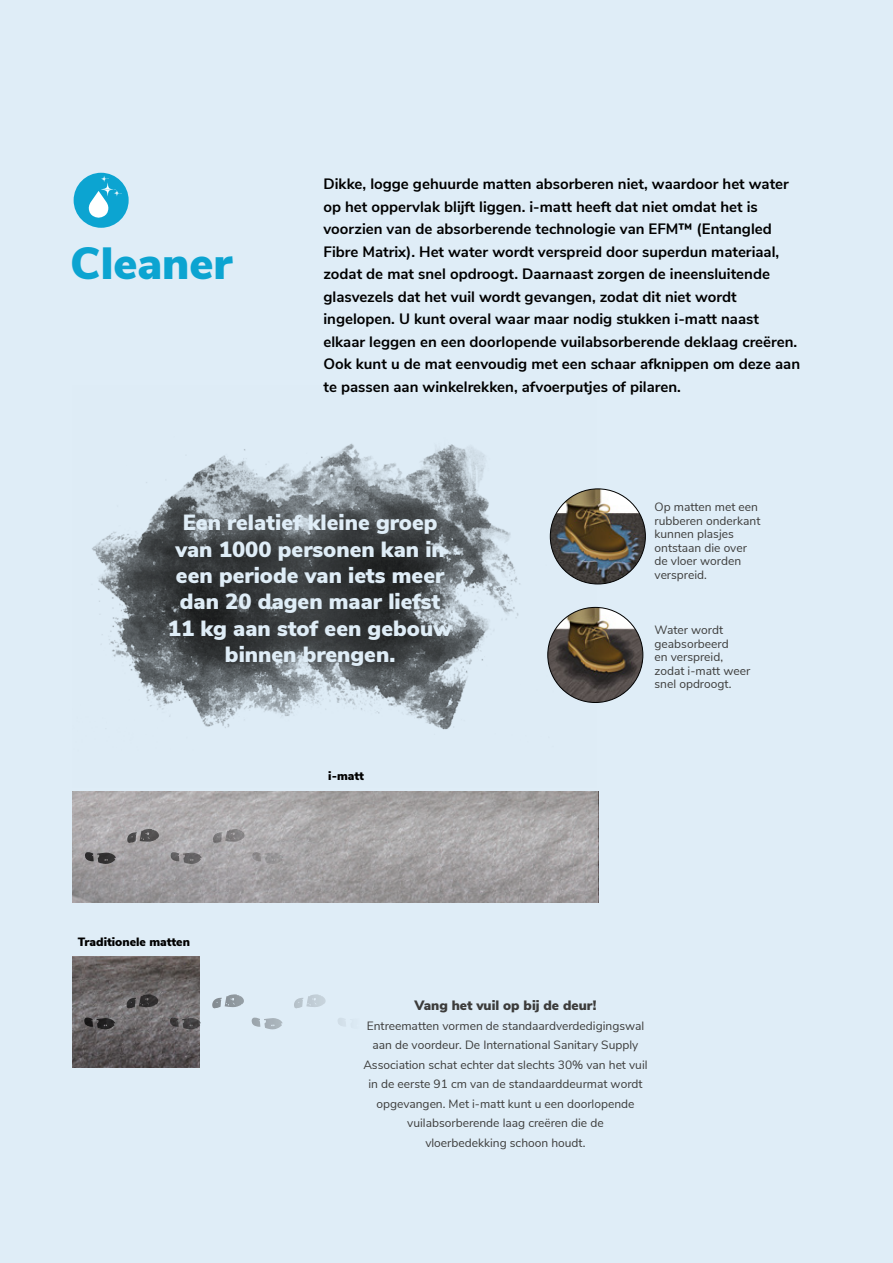
<style>
.page{position:relative;width:893px;height:1263px;background:#dfedf7}
.page>*{position:absolute;margin:0;border:0;box-sizing:border-box;transform-origin:0 0}
.t1{font:900 45px "Nunito Sans";color:#0ca4d1}
.t2{font:900 21.9px/26.4px "Nunito Sans";color:#fff;text-align:center}
.t3{font:700 15px/22.5px "Nunito Sans";color:#000}
.t4{font:900 13.5px "Nunito Sans";color:#3c3c3b}
.t5{font:12px/13.5px "Nunito Sans";color:#3c3c3b}
.t6{font:900 12px "Nunito Sans";color:#000}
</style>
<div class="page">
<img style="left:92px;top:443px;width:504px;height:287px">
<div style="left:74px;top:173px;width:55px;height:55px;background:#0ca4d1;border-radius:50%"></div>
<svg style="left:89px;top:175px;width:31px;height:43px"></svg>
<img style="left:548px;top:607px;width:95px;height:95px;border-radius:48px">
<img style="left:550px;top:489px;width:95px;height:95px;border-radius:48px">
<svg style="left:72px;top:957px;width:127px;height:109px;background:#666162"></svg>
<svg style="left:126px;top:994px;width:33px;height:15px"></svg>
<svg style="left:84px;top:1017px;width:31px;height:12px"></svg>
<svg style="left:212px;top:994px;width:32px;height:15px"></svg>
<svg style="left:170px;top:1017px;width:31px;height:12px"></svg>
<svg style="left:294px;top:994px;width:32px;height:15px"></svg>
<svg style="left:251px;top:1017px;width:31px;height:12px"></svg>
<svg style="left:338px;top:1018px;width:8px;height:8px"></svg>
<svg style="left:72px;top:792px;width:526px;height:111px;background:#a6a3a4"></svg>
<svg style="left:127px;top:829px;width:32px;height:14px"></svg>
<svg style="left:85px;top:852px;width:31px;height:12px"></svg>
<svg style="left:213px;top:829px;width:32px;height:14px"></svg>
<svg style="left:170px;top:852px;width:31px;height:12px"></svg>
<svg style="left:294px;top:829px;width:33px;height:14px"></svg>
<svg style="left:252px;top:852px;width:31px;height:12px"></svg>
<svg style="left:380px;top:829px;width:33px;height:14px"></svg>
<svg style="left:338px;top:852px;width:31px;height:12px"></svg>
<svg style="left:468px;top:829px;width:32px;height:14px"></svg>
<svg style="left:426px;top:852px;width:31px;height:12px"></svg>
<h1 class="t1" style="left:70px;top:230px;width:164px">Cleaner</h1>
<p class="t3" style="left:323px;top:172px;width:478px">Dikke, logge gehuurde matten absorberen niet, waardoor het water op het oppervlak blijft liggen. i-matt heeft dat niet omdat het is voorzien van de absorberende technologie van EFM™ (Entangled Fibre Matrix). Het water wordt verspreid door superdun materiaal, zodat de mat snel opdroogt. Daarnaast zorgen de ineensluitende glasvezels dat het vuil wordt gevangen, zodat dit niet wordt ingelopen. U kunt overal waar maar nodig stukken i-matt naast elkaar leggen en een doorlopende vuilabsorberende deklaag creëren.<br>Ook kunt u de mat eenvoudig met een schaar afknippen om deze aan te passen aan winkelrekken, afvoerputjes of pilaren.</p>
<h2 class="t2" style="left:168px;top:509px;width:286px">Een relatief kleine groep van 1000 personen kan in een periode van iets meer dan 20 dagen maar liefst<br>11 kg aan stof een gebouw binnen brengen.</h2>
<p class="t6" style="left:78px;top:933px;width:114px">Traditionele matten</p>
<p class="t6" style="left:328px;top:767px;width:37px">i-matt</p>
<p class="t5" style="left:655px;top:500px;width:107px">Op matten met een rubberen onderkant kunnen plasjes ontstaan die over de vloer worden verspreid.</p>
<p class="t5" style="left:655px;top:622px;width:97px">Water wordt geabsorbeerd<br>en verspreid, zodat i-matt weer snel opdroogt.</p>
<p class="t4" style="left:415px;top:996px;width:183px">Vang het vuil op bij de deur!</p>
<p class="t5" style="left:363px;top:1015px;width:286px;line-height:19.5px;text-align:center">Entreematten vormen de standaardverdedigingswal aan de voordeur. De International Sanitary Supply Association schat echter dat slechts 30% van het vuil in de eerste 91 cm van de standaarddeurmat wordt opgevangen. Met i-matt kunt u een doorlopende vuilabsorberende laag creëren die de<br>vloerbedekking schoon houdt.</p>
</div>
